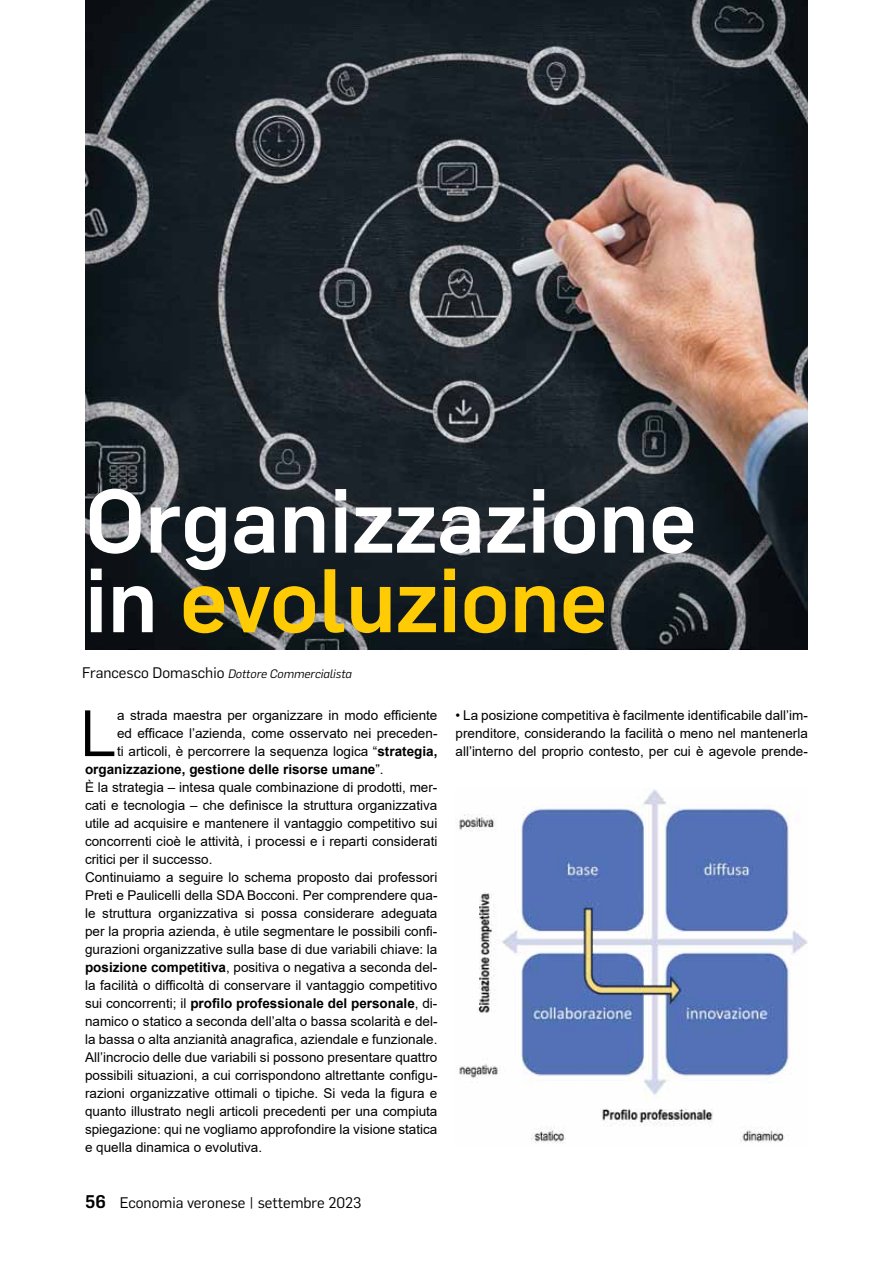
<style>
.page{position:relative;width:893px;height:1263px;background:#fff}
.page>*{position:absolute;margin:0;border:0;box-sizing:border-box;transform-origin:0 0}
.t1{font:500 88.35px/79.5px "Flama";color:#fff}
.t2{font:64.05px "Flama";color:#000}
.t3{font:15px "Flama";color:#000}
.t4{font:13.5px/18px "Arial";color:#000;text-align:justify}
.t5{font:700 13.5px "Arial";color:#000}
.t6{font:italic 12px "Flama";color:#000}
.s1{color:#ffcb05}
.s2{font-style:normal;font-size:15px}
.s3{font-weight:700}
.s4{font-weight:400}
.s5{font-weight:500;font-size:18px}
</style>
<div class="page">
<img style="left:459px;top:789px;width:349px;height:355px">
<img style="left:85px;top:0;width:723px;height:649px">
<h1 class="t1" style="left:85px;top:475px;width:613px">Organizzazione in <span class="s1">evoluzione</span></h1>
<p class="t6" style="left:82px;top:666px;width:271px"><span class="s2">Francesco Domaschio</span> Dottore Commercialista</p>
<h2 class="t2" style="left:80px;top:696px;width:38px">L</h2>
<p class="t4" style="left:117px;top:706px;width:322px">a strada maestra per organizzare in modo efficiente</p>
<p class="t4" style="left:117px;top:724px;width:322px">ed efficace l’azienda, come osservato nei preceden-</p>
<p class="t4" style="left:117px;top:742px;width:322px">ti articoli, è percorrere la sequenza logica “<span class="s3">strategia,</span></p>
<p class="t5" style="left:85px;top:760px;width:300px">organizzazione, gestione delle risorse umane<span class="s4">”.</span></p>
<p class="t4" style="left:85px;top:778px;width:354px">È la strategia – intesa quale combinazione di prodotti, mer-</p>
<p class="t4" style="left:85px;top:796px;width:354px">cati e tecnologia – che definisce la struttura organizzativa</p>
<p class="t4" style="left:85px;top:814px;width:354px">utile ad acquisire e mantenere il vantaggio competitivo sui</p>
<p class="t4" style="left:85px;top:832px;width:354px">concorrenti cioè le attività, i processi e i reparti considerati</p>
<p class="t4" style="left:85px;top:850px;width:129px">critici per il successo.</p>
<p class="t4" style="left:85px;top:868px;width:354px">Continuiamo a seguire lo schema proposto dai professori</p>
<p class="t4" style="left:85px;top:886px;width:354px">Preti e Paulicelli della SDA Bocconi. Per comprendere qua-</p>
<p class="t4" style="left:85px;top:904px;width:354px">le struttura organizzativa si possa considerare adeguata</p>
<p class="t4" style="left:85px;top:922px;width:354px">per la propria azienda, è utile segmentare le possibili confi-</p>
<p class="t4" style="left:85px;top:940px;width:354px">gurazioni organizzative sulla base di due variabili chiave: la</p>
<p class="t4" style="left:85px;top:958px;width:354px"><span class="s3">posizione competitiva</span>, positiva o negativa a seconda del-</p>
<p class="t4" style="left:85px;top:976px;width:354px">la facilità o difficoltà di conservare il vantaggio competitivo</p>
<p class="t5" style="left:85px;top:994px;width:354px"><span class="s4">sui concorrenti; il</span> profilo professionale del personale<span class="s4">, di-</span></p>
<p class="t4" style="left:85px;top:1012px;width:354px">namico o statico a seconda dell’alta o bassa scolarità e del-</p>
<p class="t4" style="left:85px;top:1030px;width:354px">la bassa o alta anzianità anagrafica, aziendale e funzionale.</p>
<p class="t4" style="left:85px;top:1048px;width:354px">All’incrocio delle due variabili si possono presentare quattro</p>
<p class="t4" style="left:85px;top:1066px;width:354px">possibili situazioni, a cui corrispondono altrettante configu-</p>
<p class="t4" style="left:85px;top:1084px;width:354px">razioni organizzative ottimali o tipiche. Si veda la figura e</p>
<p class="t4" style="left:85px;top:1102px;width:354px">quanto illustrato negli articoli precedenti per una compiuta</p>
<p class="t4" style="left:85px;top:1120px;width:354px">spiegazione: qui ne vogliamo approfondire la visione statica</p>
<p class="t4" style="left:85px;top:1138px;width:179px">e quella dinamica o evolutiva.</p>
<p class="t3" style="left:85px;top:1193px;width:278px"><span class="s5">56</span> Economia veronese | settembre 2023</p>
<p class="t4" style="left:455px;top:706px;width:354px">• La posizione competitiva è facilmente identificabile dall’im&shy;prenditore, considerando la facilità o meno nel mantenerla all’interno del proprio contesto, per cui è agevole prende-</p>
</div>
